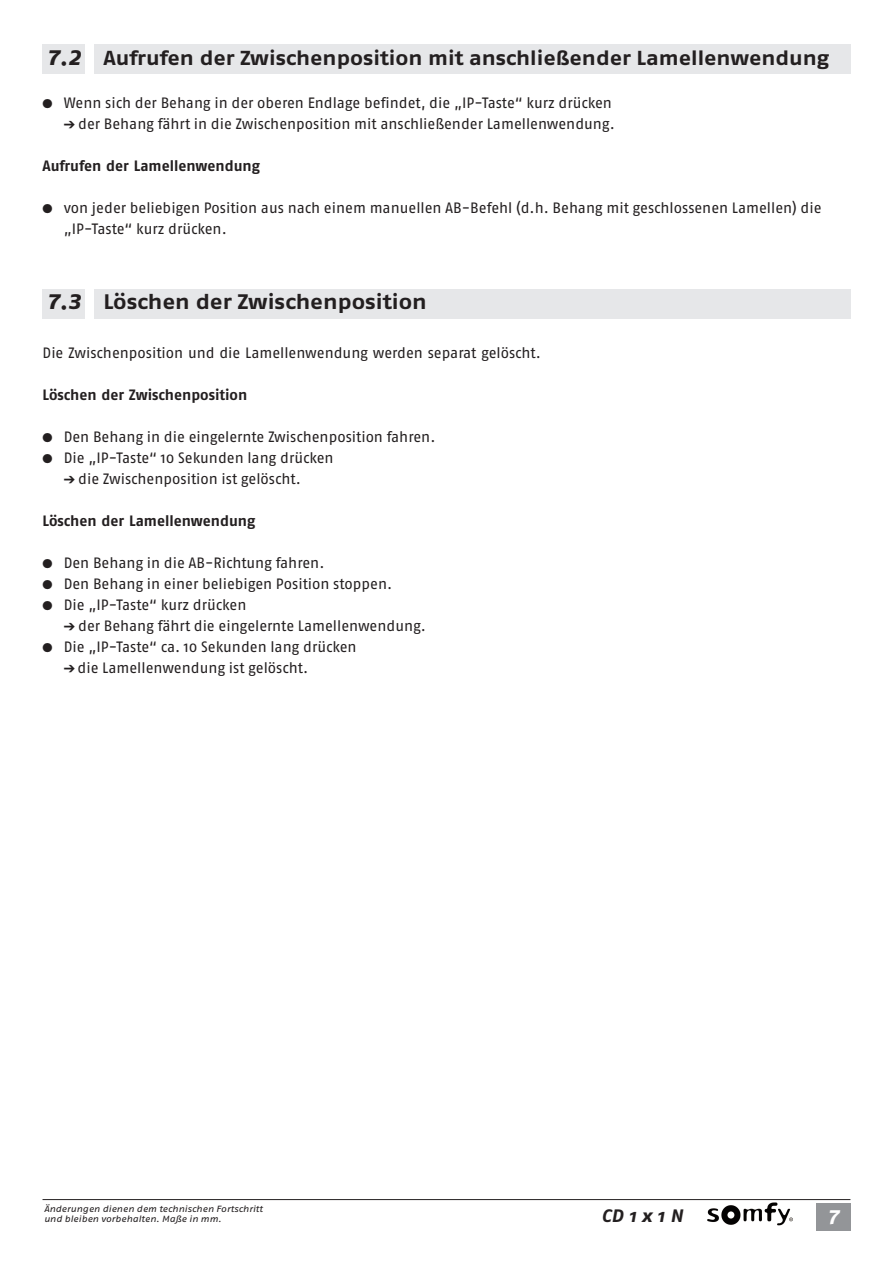
<style>
.page{position:relative;width:893px;height:1263px;background:#fff}
.page>*{position:absolute;margin:0;border:0;box-sizing:border-box;transform-origin:0 0}
.t1{font:700 21px "Fago Ex";letter-spacing:-.005em;color:#231f20}
.t2{font:italic 700 21px "Fago Ex";color:#fff}
.t3{font:700 20.25px "Fago Ex";color:#231f20}
.t4{font:italic 700 18px "Fago Ex";color:#231f20}
.t5{font:15px/21px "Fago No";letter-spacing:-.005em;color:#231f20}
.t6{font:700 15px "Fago No";color:#231f20}
.t7{font:italic 9px/10.8px "Fago Ex";color:#231f20}
.s1{font-family:"Fago Ex Exb Tf";font-weight:400;font-style:italic;font-size:21px}
.s2{font-family:"Fago Ex Exb Tf";font-weight:400;font-style:italic}
</style>
<div class="page">
<img style="left:696px;top:1200px;width:109px;height:26px">
<div style="left:816px;top:1203px;width:34px;height:27px;background:#939598"></div>
<hr style="left:43px;top:1199px;width:807px;height:1px;background:#231f20">
<div style="left:94px;top:44px;width:756px;height:30px;background:#e6e7e9"></div>
<div style="left:43px;top:44px;width:42px;height:30px;background:#e6e7e9"></div>
<div style="left:94px;top:289px;width:756px;height:29px;background:#e6e7e9"></div>
<div style="left:43px;top:289px;width:42px;height:29px;background:#e6e7e9"></div>
<h2 class="t3" style="left:47px;top:51px;width:784px"><span class="s1">7.2</span> Aufrufen der Zwischenposition mit anschließender Lamellenwendung</h2>
<p class="t5" style="left:43px;top:94px;width:571px">● Wenn sich der Behang in der oberen Endlage befindet, die „IP-Taste“ kurz drücken</p>
<p class="t5" style="left:64px;top:115px;width:553px">➔ der Behang fährt in die Zwischenposition mit anschließender Lamellenwendung.</p>
<p class="t6" style="left:43px;top:161px;width:219px">Aufrufen der Lamellenwendung</p>
<p class="t5" style="left:64px;top:199px;width:759px;text-indent:-21px">● von jeder beliebigen Position aus nach einem manuellen AB-Befehl (d.h. Behang mit geschlossenen Lamellen) die „IP-Taste“ kurz drücken.</p>
<h1 class="t1" style="left:47px;top:295px;width:382px"><span class="s2">7.3</span> Löschen der Zwischenposition</h1>
<p class="t5" style="left:43px;top:344px;width:500px">Die Zwischenposition und die Lamellenwendung werden separat gelöscht.</p>
<p class="t6" style="left:43px;top:389px;width:206px">Löschen der Zwischenposition</p>
<p class="t5" style="left:43px;top:428px;width:394px">● Den Behang in die eingelernte Zwischenposition fahren.</p>
<p class="t5" style="left:43px;top:449px;width:293px">● Die „IP-Taste“ 10 Sekunden lang drücken</p>
<p class="t5" style="left:64px;top:470px;width:239px">➔ die Zwischenposition ist gelöscht.</p>
<p class="t6" style="left:43px;top:515px;width:214px">Löschen der Lamellenwendung</p>
<p class="t5" style="left:43px;top:554px;width:283px">● Den Behang in die AB-Richtung fahren.</p>
<p class="t5" style="left:43px;top:575px;width:351px">● Den Behang in einer beliebigen Position stoppen.</p>
<p class="t5" style="left:43px;top:596px;width:205px">● Die „IP-Taste“ kurz drücken</p>
<p class="t5" style="left:64px;top:617px;width:364px">➔ der Behang fährt die eingelernte Lamellenwendung.</p>
<p class="t5" style="left:43px;top:638px;width:316px">● Die „IP-Taste“ ca. 10 Sekunden lang drücken</p>
<p class="t5" style="left:64px;top:659px;width:246px">➔ die Lamellenwendung ist gelöscht.</p>
<p class="t7" style="left:44px;top:1204px;width:220px">Änderungen dienen dem technischen Fortschritt und bleiben vorbehalten. Maße in mm.</p>
<p class="t4" style="left:601px;top:1209px;width:83px">CD 1 x 1 N</p>
<h1 class="t2" style="left:828px;top:1208px;width:12px">7</h1>
</div>
